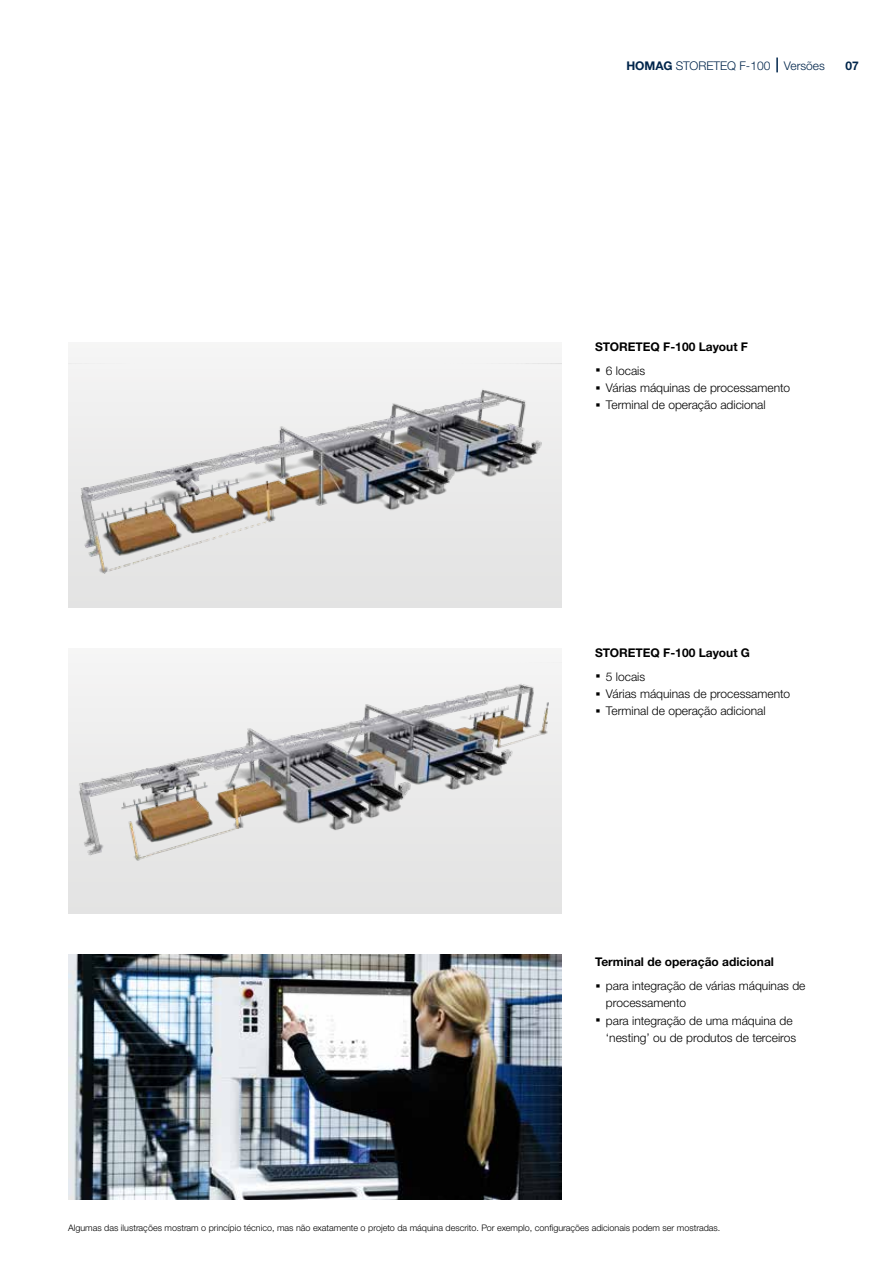
<style>
.page{position:relative;width:893px;height:1263px;background:#fff}
.page>*{position:absolute;margin:0;border:0;box-sizing:border-box;transform-origin:0 0}
.t1{font:300 12px/17.2px "Helvetica Neue LTW1 G";color:#000}
.t2{font:700 12px/23.7px "Helvetica Neue LTW1 G";color:#000}
.t3{font:300 12px "Helvetica Neue LTW1 G";color:#00254b}
.t4{font:700 12px "Helvetica Neue LTW1 G";color:#00254b}
.t5{font:300 9px "Helvetica Neue LTW1 G";color:#000}
.s1{font-weight:700}
.s2{font-size:21px}
.s3{font-weight:300}
.s4{font-weight:700;font-size:21px}
</style>
<div class="page">
<svg style="left:776px;top:58px;width:2px;height:14px"></svg>
<div style="left:68px;top:343px;width:493px;height:265px;background:linear-gradient(to right,#f0f0f0,#f0f0f0)"></div>
<img style="left:68px;top:363px;width:493px;height:237px">
<div style="left:68px;top:649px;width:493px;height:265px;background:linear-gradient(to right,#eaeaea,#eaeaea)"></div>
<img style="left:68px;top:663px;width:493px;height:230px">
<img style="left:68px;top:955px;width:493px;height:244px">
<p class="t3" style="left:626px;top:58px;width:200px"><span class="s1">HOMAG</span> STORETEQ F-100 Versões</p>
<p class="t4" style="left:846px;top:58px;width:15px">07</p>
<p class="t2" style="left:595px;top:335px;width:154px">STORETEQ F-100 Layout F <span class="s2">·</span> <span class="s3">6 locais</span></p>
<p class="t1" style="left:595px;top:379px;width:196px"><span class="s4">·</span> Várias máquinas de processamento <span class="s4">·</span> Terminal de operação adicional</p>
<p class="t2" style="left:595px;top:641px;width:156px">STORETEQ F-100 Layout G <span class="s2">·</span> <span class="s3">5 locais</span></p>
<p class="t1" style="left:595px;top:685px;width:196px"><span class="s4">·</span> Várias máquinas de processamento <span class="s4">·</span> Terminal de operação adicional</p>
<p class="t1" style="left:595px;top:950px;width:212px;line-height:23.7px"><span class="s1">Terminal de operação adicional<br></span><span class="s4">·</span> para integração de várias máquinas de</p>
<p class="t1" style="left:606px;top:994px;width:82px">processamento</p>
<p class="t1" style="left:595px;top:1012px;width:199px"><span class="s4">·</span> para integração de uma máquina de</p>
<p class="t1" style="left:606px;top:1029px;width:192px">‘nesting’ ou de produtos de terceiros</p>
<p class="t5" style="left:68px;top:1222px;width:654px">Algumas das ilustrações mostram o princípio técnico, mas não exatamente o projeto da máquina descrito. Por exemplo, configurações adicionais podem ser mostradas.</p>
</div>
